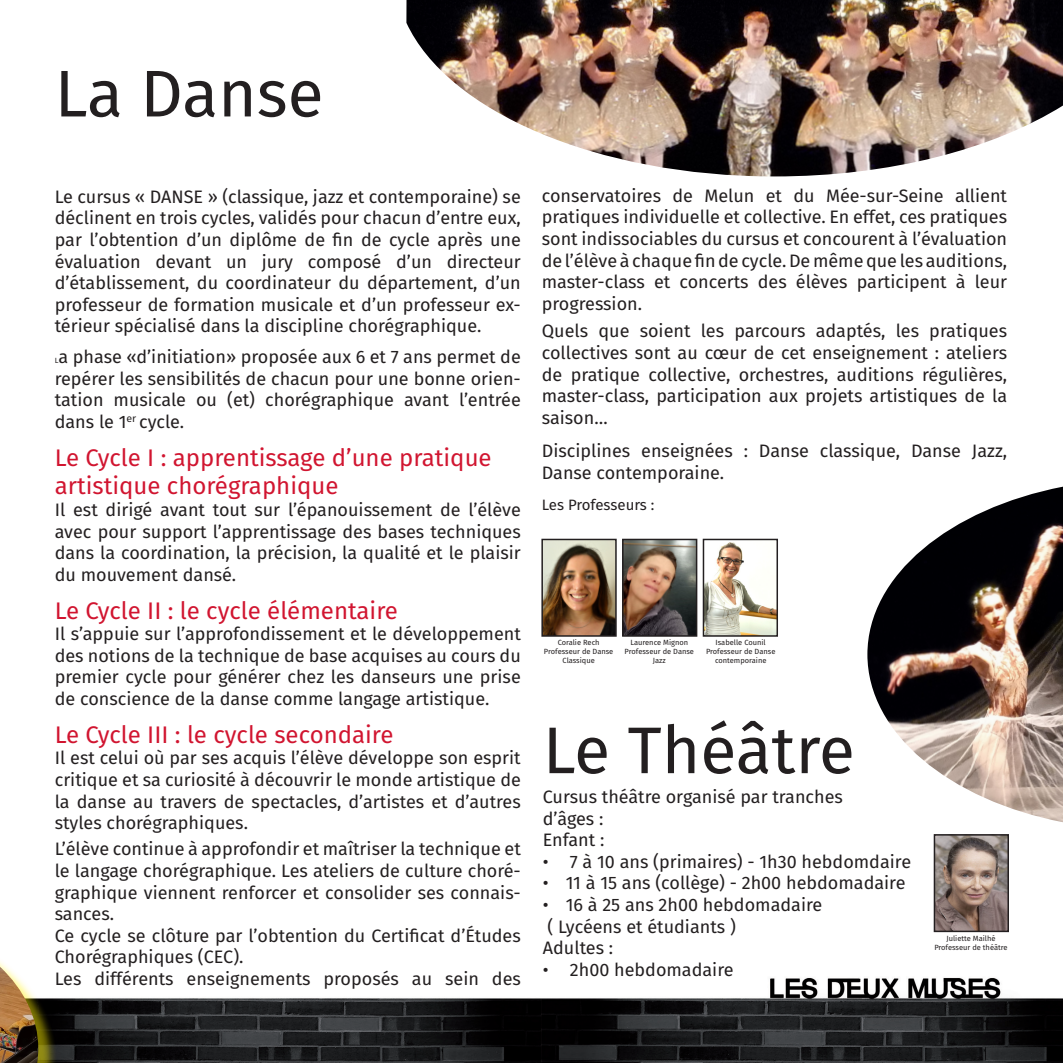
<style>
.page{position:relative;width:1063px;height:1063px;background:#fff}
.page>*{position:absolute;margin:0;border:0;box-sizing:border-box;transform-origin:0 0}
.Le_titre{font:66px "Fira Sans";color:#231f20}
.Les_cylces{font:24px "Fira Sans";color:#d11530}
.texte_standard{font:24px "Fira Sans";color:#d11530}
.texte_standard-2{font:18px/21.6px "Fira Sans";color:#231f20;text-align:justify}
.les_disciplines{font:18px/21.6px "Fira Sans";color:#231f20}
.les_professeurs{font:15px "Fira Sans";letter-spacing:-.005em;color:#231f20}
.le_nom_des_professeu{font:7.5px "Fira Sans";color:#231f20}
.texte_standard-3{font:7.5px "Fira Sans";color:#231f20}
</style>
<div class="page">
<img style="left:57px;top:176px;width:1006px;height:887px">
<img style="left:625px;top:542px;width:69px;height:92px">
<div style="left:622px;top:539px;width:75px;height:98px;border:2px solid #231f20"></div>
<img style="left:544px;top:542px;width:70px;height:92px">
<div style="left:541px;top:539px;width:76px;height:98px;border:2px solid #231f20"></div>
<img style="left:706px;top:542px;width:69px;height:92px">
<div style="left:703px;top:539px;width:75px;height:98px;border:2px solid #231f20"></div>
<img style="left:406px;top:0;width:657px;height:176px">
<div style="left:0;top:916px;width:57px;height:147px;background:#fff101;opacity:.5"></div>
<img style="left:0;top:967px;width:38px;height:96px">
<img style="left:937px;top:837px;width:69px;height:92px">
<div style="left:934px;top:834px;width:75px;height:98px;border:2px solid #231f20"></div>
<img style="left:867px;top:487px;width:196px;height:335px">
<p class="Le_titre" style="left:55px;top:44px;width:270px">La Danse</p>
<p class="texte_standard-2" style="left:55px;top:185px;width:468px">Le cursus « DANSE » (classique, jazz et contemporaine) se déclinent en trois cycles, validés pour chacun d’entre eux, par l’obtention d’un diplôme de fin de cycle après une évaluation devant un jury composé d’un directeur d’établissement, du coordinateur du département, d’un professeur de formation musicale et d’un professeur ex&shy;térieur spécialisé dans la discipline chorégraphique.</p>
<p class="texte_standard-3" style="left:55px;top:355px;width:5px">L</p>
<p class="texte_standard-2" style="left:55px;top:346px;width:468px">a phase «d’initiation» proposée aux 6 et 7 ans permet de repérer les sensibilités de chacun pour une bonne orien&shy;tation musicale ou (et) chorégraphique avant l’entrée dans le 1<sup>er</sup> cycle.</p>
<p class="Les_cylces" style="left:55px;top:439px;width:438px">Le Cycle I : apprentissage d’une pratique</p>
<p class="Les_cylces" style="left:55px;top:468px;width:285px">artistique chorégraphique</p>
<p class="texte_standard-2" style="left:55px;top:499px;width:468px">Il est dirigé avant tout sur l’épanouissement de l’élève avec pour support l’apprentissage des bases techniques dans la coordination, la précision, la qualité et le plaisir du mouvement dansé.</p>
<p class="Les_cylces" style="left:55px;top:592px;width:345px">Le Cycle II : le cycle élémentaire</p>
<p class="texte_standard-2" style="left:55px;top:623px;width:468px">Il s’appuie sur l’approfondissement et le développement des notions de la technique de base acquises au cours du</p>
<p class="texte_standard-2" style="left:55px;top:666px;width:468px">premier cycle pour générer chez les danseurs une prise de conscience de la danse comme langage artistique.</p>
<p class="texte_standard" style="left:55px;top:716px;width:340px">Le Cycle III : le cycle secondaire</p>
<p class="texte_standard-2" style="left:55px;top:747px;width:468px">Il est celui où par ses acquis l’élève développe son esprit critique et sa curiosité à découvrir le monde artistique de la danse au travers de spectacles, d’artistes et d’autres styles chorégraphiques.</p>
<p class="texte_standard-2" style="left:55px;top:838px;width:468px">L’élève continue à approfondir et maîtriser la technique et le langage chorégraphique. Les ateliers de culture choré&shy;graphique viennent renforcer et consolider ses connais&shy;sances.</p>
<p class="texte_standard-2" style="left:55px;top:924px;width:468px">Ce cycle se clôture par l’obtention du Certificat d’Études<br>Chorégraphiques (CEC).</p>
<p class="texte_standard-2" style="left:55px;top:967px;width:468px">Les différents enseignements proposés au sein des</p>
<p class="texte_standard-2" style="left:542px;top:184px;width:467px">conservatoires de Melun et du Mée-sur-Seine allient pratiques individuelle et collective. En effet, ces pratiques sont indissociables du cursus et concourent à l’évaluation de l’élève à chaque fin de cycle. De même que les auditions, master-class et concerts des élèves participent à leur progression.</p>
<p class="texte_standard-2" style="left:542px;top:320px;width:467px">Quels que soient les parcours adaptés, les pratiques collectives sont au cœur de cet enseignement : ateliers de pratique collective, orchestres, auditions régulières, master-class, participation aux projets artistiques de la saison…</p>
<p class="les_disciplines" style="left:542px;top:440px;width:467px">Disciplines enseignées : Danse classique, Danse Jazz,<br>Danse contemporaine.</p>
<p class="les_professeurs" style="left:542px;top:494px;width:114px">Les Professeurs :</p>
<p class="le_nom_des_professeu" style="left:558px;top:637px;width:43px">Coralie Rech</p>
<p class="le_nom_des_professeu" style="left:544px;top:646px;width:71px">Professeur de Danse</p>
<p class="le_nom_des_professeu" style="left:563px;top:655px;width:34px">Classique</p>
<p class="le_nom_des_professeu" style="left:630px;top:637px;width:59px">Laurence Mignon</p>
<p class="le_nom_des_professeu" style="left:625px;top:646px;width:71px">Professeur de Danse</p>
<p class="le_nom_des_professeu" style="left:653px;top:655px;width:14px">Jazz</p>
<p class="le_nom_des_professeu" style="left:716px;top:637px;width:52px">Isabelle Counil</p>
<p class="le_nom_des_professeu" style="left:706px;top:646px;width:71px">Professeur de Danse</p>
<p class="le_nom_des_professeu" style="left:715px;top:655px;width:53px">contemporaine</p>
<p class="Le_titre" style="left:543px;top:700px;width:313px">Le Théâtre</p>
<p class="texte_standard-2" style="left:543px;top:785px;width:302px">Cursus théâtre organisé par tranches d’âges :</p>
<p class="texte_standard-2" style="left:543px;top:829px;width:63px">Enfant :</p>
<p class="texte_standard-2" style="left:543px;top:850px;width:370px">• 7 à 10 ans (primaires) - 1h30 hebdomdaire</p>
<p class="texte_standard-2" style="left:543px;top:872px;width:364px">• 11 à 15 ans (collège) - 2h00 hebdomadaire</p>
<p class="texte_standard-2" style="left:543px;top:893px;width:281px">• 16 à 25 ans 2h00 hebdomadaire</p>
<p class="texte_standard-2" style="left:548px;top:915px;width:190px">( Lycéens et étudiants )</p>
<p class="texte_standard-2" style="left:543px;top:937px;width:72px">Adultes :</p>
<p class="texte_standard-2" style="left:543px;top:958px;width:192px">• 2h00 hebdomadaire</p>
<p class="le_nom_des_professeu" style="left:946px;top:932px;width:51px">Juliette Mailhé</p>
<p class="le_nom_des_professeu" style="left:934px;top:941px;width:75px">Professeur de théâtre</p>
</div>
